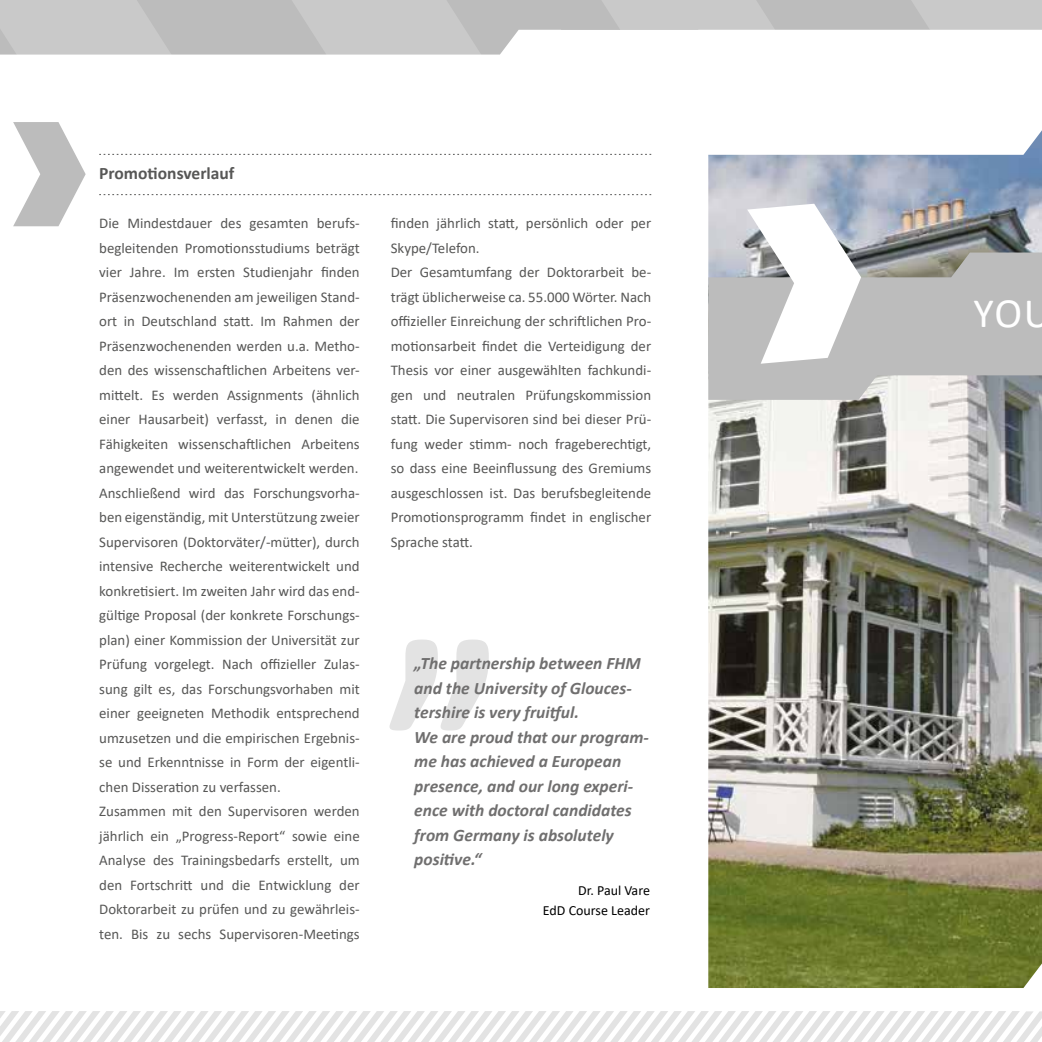
<style>
.page{position:relative;width:1042px;height:1042px;background:#fff}
.page>*{position:absolute;margin:0;border:0;box-sizing:border-box;transform-origin:0 0}
.t1{font:42px "Calibri";color:#fff}
.t2{font:italic 700 17.5px/24.5px "Calibri";color:#706f6f}
.t3{font:700 17.5px "Calibri";color:#575756}
.t4{font:14.88px/24.5px "Calibri";color:#575756}
.t5{font:14px/19.2px "Calibri";color:#000;text-align:right}
</style>
<div class="page">
<svg style="left:224px;top:0;width:631px;height:55px"></svg>
<svg style="left:0;top:0;width:224px;height:227px"></svg>
<svg style="left:268px;top:0;width:249px;height:196px"></svg>
<svg style="left:561px;top:0;width:250px;height:196px"></svg>
<svg style="left:855px;top:0;width:187px;height:30px;background:#c4c4c4"></svg>
<svg style="left:0;top:1011px;width:1042px;height:31px"></svg>
<svg style="left:389px;top:639px;width:100px;height:91px"></svg>
<img style="left:708px;top:130px;width:334px;height:858px">
<svg style="left:708px;top:252px;width:334px;height:148px;background:#b9b9b9"></svg>
<svg style="left:747px;top:204px;width:114px;height:160px"></svg>
<svg style="left:99px;top:154px;width:552px;height:1px"></svg>
<svg style="left:99px;top:194px;width:552px;height:1px"></svg>
<svg style="left:13px;top:122px;width:73px;height:104px"></svg>
<p class="t3" style="left:99px;top:161px;width:137px">Promotionsverlauf</p>
<p class="t4" style="left:99px;top:211px;width:262px">Die Mindestdauer des gesamten berufs&shy;begleitenden Promotionsstudiums beträgt vier Jahre. Im ersten Studienjahr finden Präsenzwochenenden am jeweiligen Stand&shy;ort in Deutschland statt. Im Rahmen der Präsenzwochenenden werden u.a. Metho&shy;den des wissenschaftlichen Arbeitens ver&shy;mittelt. Es werden Assignments (ähnlich einer Hausarbeit) verfasst, in denen die Fähigkeiten wissenschaftlichen Arbeitens angewendet und weiterentwickelt werden.<br>Anschließend wird das Forschungsvorha&shy;ben eigenständig, mit Unterstützung zweier Supervisoren (Doktorväter/-mütter), durch intensive Recherche weiterentwickelt und konkretisiert. Im zweiten Jahr wird das end&shy;gültige Proposal (der konkrete Forschungs&shy;plan) einer Kommission der Universität zur Prüfung vorgelegt. Nach offizieller Zulas&shy;sung gilt es, das Forschungsvorhaben mit einer geeigneten Methodik entsprechend umzusetzen und die empirischen Ergebnis&shy;se und Erkenntnisse in Form der eigentli&shy;chen Disseration zu verfassen.<br>Zusammen mit den Supervisoren werden jährlich ein „Progress-Report“ sowie eine Analyse des Trainingsbedarfs erstellt, um den Fortschritt und die Entwicklung der Doktorarbeit zu prüfen und zu gewährleis&shy;ten. Bis zu sechs Supervisoren-Meetings</p>
<p class="t4" style="left:391px;top:211px;width:262px">finden jährlich statt, persönlich oder per Skype/Telefon.<br>Der Gesamtumfang der Doktorarbeit be&shy;trägt üblicherweise ca. 55.000 Wörter. Nach offizieller Einreichung der schriftlichen Pro&shy;motionsarbeit findet die Verteidigung der Thesis vor einer ausgewählten fachkundi&shy;gen und neutralen Prüfungskommission statt. Die Supervisoren sind bei dieser Prü&shy;fung weder stimm- noch frageberechtigt, so dass eine Beeinflussung des Gremiums ausgeschlossen ist. Das berufsbegleitende Promotionsprogramm findet in englischer Sprache statt.</p>
<p class="t2" style="left:414px;top:651px;width:236px">„The partnership between FHM and the University of Glouces&shy;tershire is very fruitful.<br>We are proud that our program&shy;me has achieved a European presence, and our long experi&shy;ence with doctoral candidates from Germany is absolutely positive.“</p>
<p class="t5" style="left:543px;top:880px;width:108px">Dr. Paul Vare<br>EdD Course Leader</p>
<h1 class="t1" style="left:973px;top:284px;width:79px">YOU</h1>
</div>
